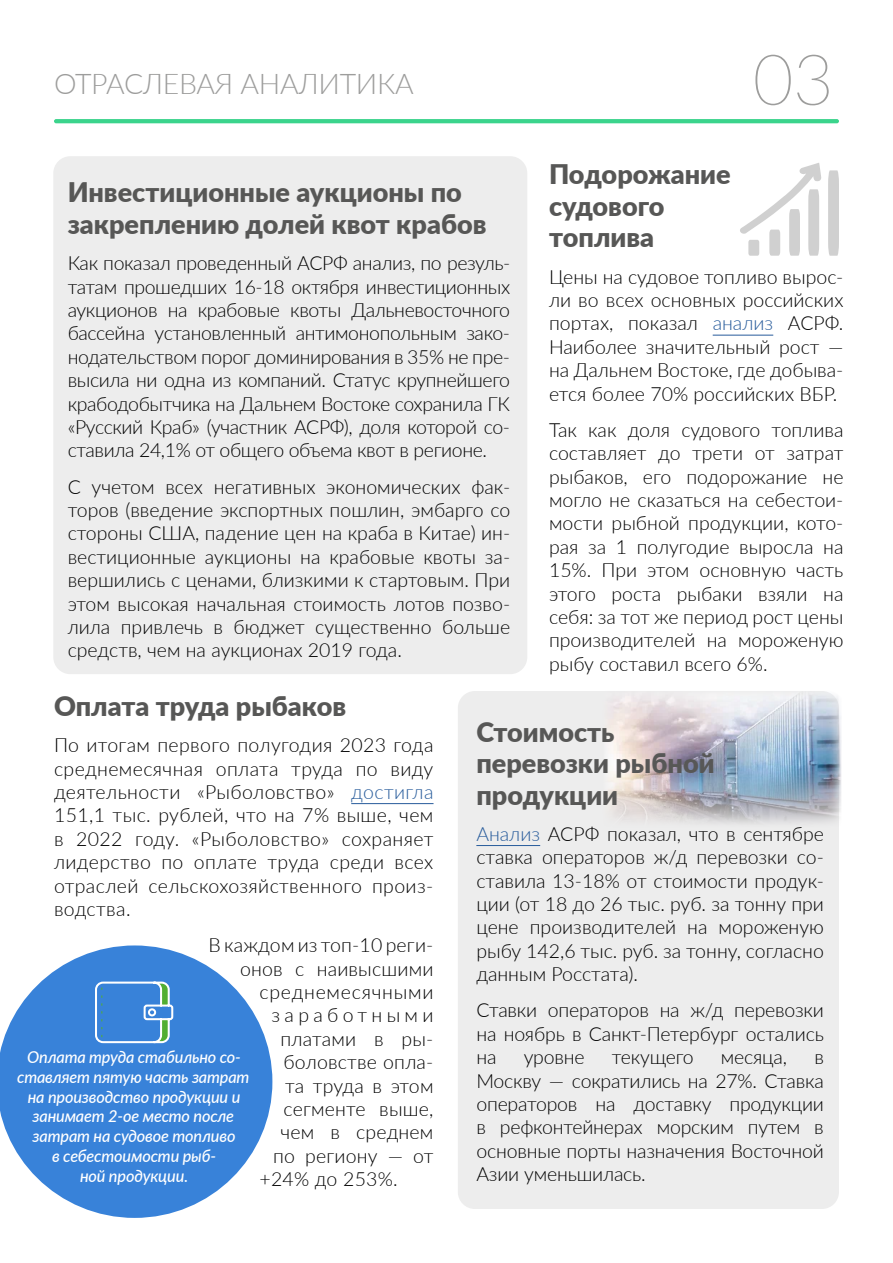
<style>
.page{position:relative;width:893px;height:1263px;background:#fff}
.page>*{position:absolute;margin:0;border:0;box-sizing:border-box;transform-origin:0 0}
.t1{font:100 70.5px "Lato";color:#9d9d9c}
.t2{font:300 28.5px "Lato";letter-spacing:-.01em;color:#9d9d9c}
.t3{font:900 27px/31.5px "Lato";color:#575756}
.t4{font:300 19.5px/23.4px "Lato";color:#000;text-align:justify}
.t5{font:300 19.5px "Lato";letter-spacing:.04em;color:#000}
.t6{font:300 19.5px "Lato";letter-spacing:.225em;color:#000}
.t7{font:italic 500 16.5px/19.8px "Lato";letter-spacing:-.01em;color:#fff;text-align:center}
.s1{color:#275b9b}
</style>
<div class="page">
<svg style="left:828px;top:170px;width:11px;height:86px"></svg>
<svg style="left:740px;top:163px;width:81px;height:93px"></svg>
<div style="left:53px;top:156px;width:474px;height:518px;background:#ededed;border-radius:17px"></div>
<svg style="left:54px;top:119px;width:785px;height:4px;background:#3ed48d"></svg>
<hr style="left:351px;top:803px;width:83px;height:1px;background:#275b9b">
<div style="left:458px;top:691px;width:381px;height:518px;background:#ededed;border-radius:17px"></div>
<img style="left:608px;top:694px;width:233px;height:130px">
<hr style="left:713px;top:335px;width:60px;height:1px;background:#275b9b">
<hr style="left:476px;top:845px;width:64px;height:1px;background:#275b9b">
<svg style="left:0;top:945px;width:272px;height:273px;fill:#3882d9"></svg>
<svg style="left:94px;top:980px;width:80px;height:64px;background:#5796d6"></svg>
<h2 class="t2" style="left:54px;top:64px;width:361px">ОТРАСЛЕВАЯ АНАЛИТИКА</h2>
<h3 class="t3" style="left:68px;top:176px;width:420px">Инвестиционные аукционы по закреплению долей квот крабов</h3>
<p class="t4" style="left:68px;top:251px;width:444px">Как показал проведенный АСРФ анализ, по резуль&shy;татам прошедших 16-18 октября инвестиционных аукционов на крабовые квоты Дальневосточного бассейна установленный антимонопольным зако&shy;нодательством порог доминирования в 35% не пре&shy;высила ни одна из компаний. Статус крупнейшего крабодобытчика на Дальнем Востоке сохранила ГК «Русский Краб» (участник АСРФ), доля которой со&shy;ставила 24,1% от общего объема квот в регионе.</p>
<p class="t4" style="left:68px;top:474px;width:444px">С учетом всех негативных экономических фак&shy;торов (введение экспортных пошлин, эмбарго со стороны США, падение цен на краба в Китае) ин&shy;вестиционные аукционы на крабовые квоты за&shy;вершились с ценами, близкими к стартовым. При этом высокая начальная стоимость лотов позво&shy;лила привлечь в бюджет существенно больше средств, чем на аукционах 2019 года.</p>
<h1 class="t1" style="left:753px;top:31px;width:83px">03</h1>
<h3 class="t3" style="left:549px;top:158px;width:183px">Подорожание судового топлива</h3>
<p class="t4" style="left:549px;top:264px;width:296px">Цены на судовое топливо вырос&shy;ли во всех основных российских портах, показал <span class="s1">анализ</span> АСРФ.<br>Наиболее значительный рост — на Дальнем Востоке, где добыва&shy;ется более 70% российских ВБР.</p>
<p class="t4" style="left:549px;top:417px;width:296px">Так как доля судового топлива составляет до трети от затрат рыбаков, его подорожание не могло не сказаться на себестои&shy;мости рыбной продукции, кото&shy;рая за 1 полугодие выросла на 15%. При этом основную часть этого роста рыбаки взяли на себя: за тот же период рост цены производителей на мороженую рыбу составил всего 6%.</p>
<h3 class="t3" style="left:54px;top:689px;width:294px">Оплата труда рыбаков</h3>
<p class="t4" style="left:54px;top:733px;width:381px">По итогам первого полугодия 2023 года среднемесячная оплата труда по виду деятельности «Рыболовство» <span class="s1">достигла </span>151,1 тыс. рублей, что на 7% выше, чем в 2022 году. «Рыболовство» сохраняет лидерство по оплате труда среди всех отраслей сельскохозяйственного произ&shy;водства.</p>
<p class="t4" style="left:208px;top:933px;width:226px">В каждом из топ-10 реги-</p>
<p class="t4" style="left:240px;top:956px;width:195px">онов с наивысшими</p>
<p class="t5" style="left:259px;top:978px;width:175px">среднемесячными</p>
<p class="t6" style="left:271px;top:1002px;width:164px">заработными</p>
<p class="t4" style="left:280px;top:1026px;width:154px">платами в ры-</p>
<p class="t4" style="left:283px;top:1050px;width:151px">боловстве опла-</p>
<p class="t4" style="left:285px;top:1073px;width:150px">та труда в этом</p>
<p class="t4" style="left:283px;top:1096px;width:151px">сегменте выше,</p>
<p class="t4" style="left:280px;top:1120px;width:154px">чем в среднем</p>
<p class="t4" style="left:273px;top:1143px;width:162px">по региону — от</p>
<p class="t4" style="left:259px;top:1167px;width:140px">+24% до 253%.</p>
<p class="t7" style="left:17px;top:1046px;width:234px">Оплата труда стабильно со&shy;ставляет пятую часть затрат на производство продукции и занимает 2-ое место после затрат на судовое топливо<br>в себестоимости рыб-<br>ной продукции.</p>
<h3 class="t3" style="left:476px;top:715px;width:240px">Стоимость перевозки рыбной продукции</h3>
<p class="t4" style="left:476px;top:821px;width:349px"><span class="s1">Анализ</span> АСРФ показал, что в сентябре ставка операторов ж/д перевозки со&shy;ставила 13-18% от стоимости продук&shy;ции (от 18 до 26 тыс. руб. за тонну при цене производителей на мороженую рыбу 142,6 тыс. руб. за тонну, согласно данным Росстата).</p>
<p class="t4" style="left:476px;top:998px;width:349px">Ставки операторов на ж/д перевозки на ноябрь в Санкт-Петербург остались на</p>
<p class="t4" style="left:524px;top:1045px;width:62px">уровне</p>
<p class="t4" style="left:612px;top:1045px;width:83px">текущего</p>
<p class="t4" style="left:721px;top:1045px;width:68px">месяца,</p>
<p class="t4" style="left:476px;top:1045px;width:349px;text-indent:338px">в Москву — сократились на 27%. Ставка операторов на доставку продукции в рефконтейнерах морским путем в основные порты назначения Восточной Азии уменьшилась.</p>
</div>
